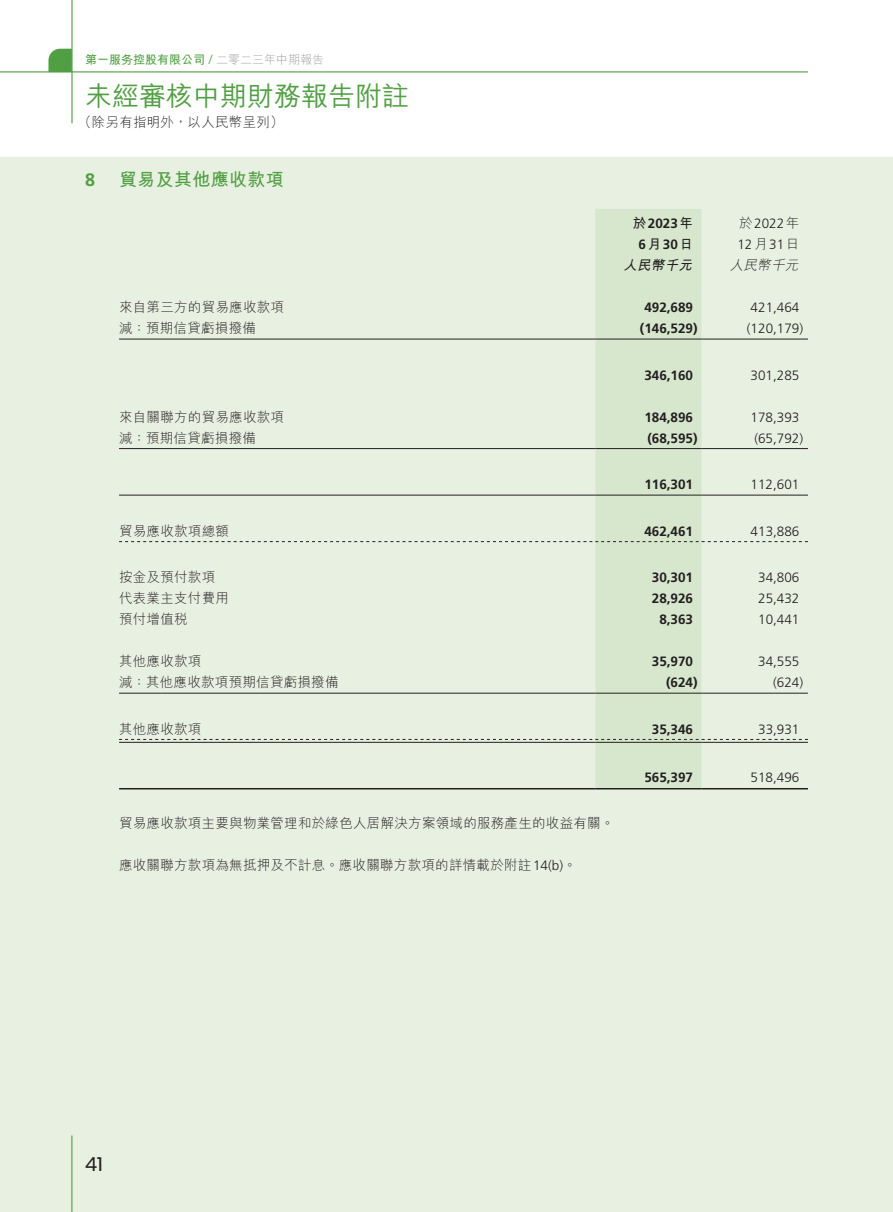
<style>
.page{position:relative;width:893px;height:1212px;background:#fff}
.page>*{position:absolute;margin:0;border:0;box-sizing:border-box;transform-origin:0 0}
.t1{font:500 27px "M Hei HK";color:#519f43}
.t2{font:19.5px "Poppins";color:#231f20}
.t3{font:700 18px "M Hei HK";letter-spacing:.02em;color:#519f43}
.t4{font:700 18px "Frutiger LT Std";color:#519f43}
.t5{font:300 13.5px "M Hei HK";letter-spacing:.02em;color:#231f20}
.t6{font:300 13.5px/21px "Frutiger LT Std";color:#231f20}
.t7{font:700 13.5px/21px "Frutiger LT Std";color:#231f20;text-align:center}
.t8{font:italic 300 13.5px "M Hei HK";color:#231f20}
.t9{font:italic 700 13.5px "M Hei HK";color:#231f20}
.t10{font:700 12px "M Hei HK";color:#519f43}
.s1{font-family:"Century Gothic";font-weight:400;font-size:11.25px}
.s2{font-weight:300;color:#9d9fa2}
.s3{font-family:"M Hei HK"}
.s4{font-family:"Frutiger LT Std"}
</style>
<div class="page">
<div style="left:0;top:157px;width:893px;height:1055px;background:#e8f0e2"></div>
<svg style="left:48px;top:49px;width:23px;height:22px"></svg>
<hr style="left:0;top:71px;width:808px;height:1px;background:#519f43">
<hr style="left:71px;top:1135px;width:1px;height:77px;background:#519f43">
<hr style="left:71px;top:0;width:2px;height:123px;background:#519f43">
<div style="left:595px;top:209px;width:107px;height:579px;background:#d7e7ce"></div>
<hr style="left:119px;top:339px;width:476px;height:1px;background:#231f20">
<hr style="left:595px;top:339px;width:107px;height:1px;background:#231f20">
<hr style="left:702px;top:339px;width:106px;height:1px;background:#231f20">
<hr style="left:119px;top:448px;width:476px;height:1px;background:#231f20">
<hr style="left:595px;top:448px;width:107px;height:1px;background:#231f20">
<hr style="left:702px;top:448px;width:106px;height:1px;background:#231f20">
<hr style="left:119px;top:495px;width:476px;height:1px;background:#231f20">
<hr style="left:595px;top:495px;width:107px;height:1px;background:#231f20">
<hr style="left:702px;top:495px;width:106px;height:1px;background:#231f20">
<svg style="left:119px;top:541px;width:689px;height:1px"></svg>
<hr style="left:119px;top:693px;width:476px;height:1px;background:#231f20">
<hr style="left:595px;top:693px;width:107px;height:1px;background:#231f20">
<hr style="left:702px;top:693px;width:106px;height:1px;background:#231f20">
<hr style="left:119px;top:742px;width:476px;height:1px;background:#231f20">
<hr style="left:595px;top:742px;width:107px;height:1px;background:#231f20">
<svg style="left:119px;top:739px;width:689px;height:1px"></svg>
<hr style="left:702px;top:742px;width:106px;height:1px;background:#231f20">
<hr style="left:119px;top:788px;width:476px;height:1px;background:#231f20">
<hr style="left:595px;top:788px;width:107px;height:1px;background:#231f20">
<hr style="left:702px;top:788px;width:106px;height:1px;background:#231f20">
<p class="t10" style="left:85px;top:51px;width:241px">第一服务控股有限公司 <span class="s1">/</span> <span class="s2">二零二三年中期報告</span></p>
<h1 class="t1" style="left:85px;top:77px;width:325px">未經審核中期財務報告附註</h1>
<p class="t5" style="left:78px;top:115px;width:207px">（除另有指明外，以人民幣呈列(</p>
<h3 class="t4" style="left:85px;top:169px;width:12px">8</h3>
<h3 class="t3" style="left:119px;top:166px;width:166px">貿易及其他應收款項</h3>
<p class="t7" style="left:633px;top:213px;width:62px"><span class="s3">於</span>2023<span class="s3">年<br></span>6<span class="s3">月</span>30<span class="s3">日</span></p>
<p class="t6" style="left:737px;top:213px;width:64px"><span class="s3">於</span>2022<span class="s3">年<br></span>12<span class="s3">月</span>31<span class="s3">日</span></p>
<p class="t8" style="left:730px;top:258px;width:73px">人民幣千元</p>
<p class="t9" style="left:623px;top:255px;width:74px">人民幣千元</p>
<p class="t5" style="left:119px;top:300px;width:166px">來自第三方的貿易應收款項</p>
<p class="t7" style="left:644px;top:297px;width:50px">492,689</p>
<p class="t6" style="left:751px;top:297px;width:50px">421,464</p>
<p class="t5" style="left:119px;top:321px;width:138px">減：預期信貸虧損撥備</p>
<p class="t7" style="left:640px;top:318px;width:59px">)146,529(</p>
<p class="t6" style="left:747px;top:318px;width:58px">)120,179(</p>
<p class="t7" style="left:644px;top:365px;width:50px">346,160</p>
<p class="t6" style="left:751px;top:365px;width:50px">301,285</p>
<p class="t5" style="left:119px;top:410px;width:166px">來自關聯方的貿易應收款項</p>
<p class="t7" style="left:644px;top:407px;width:50px">184,896</p>
<p class="t6" style="left:751px;top:407px;width:50px">178,393</p>
<p class="t5" style="left:119px;top:431px;width:138px">減：預期信貸虧損撥備</p>
<p class="t7" style="left:647px;top:428px;width:52px">)68,595(</p>
<p class="t6" style="left:754px;top:428px;width:50px">)65,792(</p>
<p class="t7" style="left:644px;top:474px;width:50px">116,301</p>
<p class="t6" style="left:751px;top:474px;width:50px">112,601</p>
<p class="t5" style="left:119px;top:524px;width:111px">貿易應收款項總額</p>
<p class="t7" style="left:644px;top:521px;width:50px">462,461</p>
<p class="t6" style="left:751px;top:521px;width:50px">413,886</p>
<p class="t5" style="left:119px;top:570px;width:98px">按金及預付款項</p>
<p class="t7" style="left:652px;top:567px;width:43px">30,301</p>
<p class="t6" style="left:758px;top:567px;width:43px">34,806</p>
<p class="t5" style="left:119px;top:591px;width:111px">代表業主支付費用</p>
<p class="t7" style="left:652px;top:588px;width:43px">28,926</p>
<p class="t6" style="left:758px;top:588px;width:43px">25,432</p>
<p class="t5" style="left:119px;top:612px;width:70px">預付增值稅</p>
<p class="t7" style="left:659px;top:609px;width:35px">8,363</p>
<p class="t6" style="left:758px;top:609px;width:43px">10,441</p>
<p class="t5" style="left:119px;top:654px;width:84px">其他應收款項</p>
<p class="t7" style="left:652px;top:651px;width:43px">35,970</p>
<p class="t6" style="left:758px;top:651px;width:43px">34,555</p>
<p class="t5" style="left:119px;top:675px;width:221px">減：其他應收款項預期信貸虧損撥備</p>
<p class="t7" style="left:666px;top:672px;width:33px">)624(</p>
<p class="t6" style="left:773px;top:672px;width:32px">)624(</p>
<p class="t5" style="left:119px;top:722px;width:84px">其他應收款項</p>
<p class="t7" style="left:652px;top:719px;width:43px">35,346</p>
<p class="t6" style="left:758px;top:719px;width:43px">33,931</p>
<p class="t7" style="left:644px;top:767px;width:50px">565,397</p>
<p class="t6" style="left:751px;top:767px;width:50px">518,496</p>
<p class="t5" style="left:119px;top:816px;width:497px">貿易應收款項主要與物業管理和於綠色人居解決方案領域的服務產生的收益有關。</p>
<p class="t5" style="left:119px;top:858px;width:459px">應收關聯方款項為無抵押及不計息。應收關聯方款項的詳情載於附註<span class="s4">1 4</span> 。<span class="s4">(b(</span></p>
<h2 class="t2" style="left:85px;top:1153px;width:19px">41</h2>
</div>
